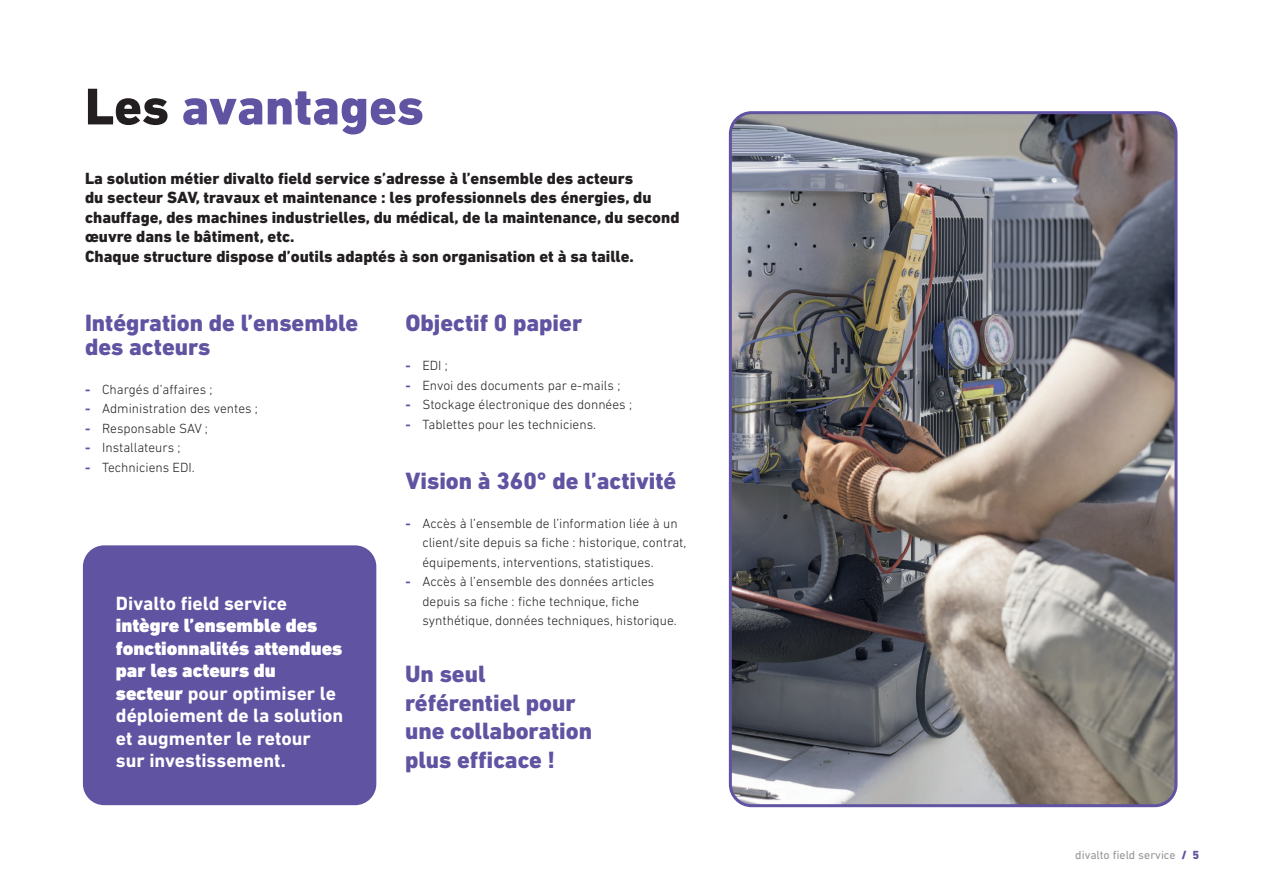
<style>
.page{position:relative;width:1263px;height:893px;background:#fff}
.page>*{position:absolute;margin:0;border:0;box-sizing:border-box;transform-origin:0 0}
.Titre_page_2022{font:800 52.5px "DIN Next LT Pro";color:#6053a2}
.intro_heavy{font:800 24px/28.5px "DIN Next LT Pro";color:#6053a2}
.texte{font:700 19.5px/22.5px "DIN Next LT Pro";color:#fff}
.intro_heavy-2{font:800 16.5px/19.5px "DIN Next LT Pro";color:#231f20}
.t1{font:300 13.5px/19.5px "DIN Next LT Pro";color:#231f20}
.t2{font:12px "DIN Next LT Pro";color:#939598}
.s1{color:#231f20}
.s2{font-weight:700;color:#6053a2}
.s3{font-weight:900}
.s4{font-weight:800;color:#6053a2}
</style>
<div class="page">
<img style="left:733px;top:115px;width:443px;height:689px">
<div style="left:729px;top:111px;width:448px;height:696px;border:3px solid #6053a2;border-radius:21px"></div>
<div style="left:83px;top:545px;width:293px;height:260px;background:#6053a2;border-radius:21px"></div>
<p class="Titre_page_2022" style="left:85px;top:76px;width:340px"><span class="s1">Les</span> avantages</p>
<p class="intro_heavy-2" style="left:85px;top:168px;width:596px">La solution métier divalto field service s’adresse à l’ensemble des acteurs<br>du secteur SAV, travaux et maintenance : les professionnels des énergies, du chauffage, des machines industrielles, du médical, de la maintenance, du second œuvre dans le bâtiment, etc.<br>Chaque structure dispose d’outils adaptés à son organisation et à sa taille.</p>
<p class="intro_heavy" style="left:85px;top:310px;width:275px;line-height:24px">Intégration de l’ensemble des acteurs</p>
<p class="t1" style="left:85px;top:379px;width:129px"><span class="s2">-</span> Chargés d’affaires ;</p>
<p class="t1" style="left:85px;top:399px;width:174px"><span class="s2">-</span> Administration des ventes ;</p>
<p class="t1" style="left:85px;top:418px;width:124px"><span class="s2">-</span> Responsable SAV ;</p>
<p class="t1" style="left:85px;top:438px;width:97px"><span class="s2">-</span> Installateurs ;</p>
<p class="t1" style="left:85px;top:457px;width:111px"><span class="s2">-</span> Techniciens EDI.</p>
<p class="texte" style="left:116px;top:592px;width:229px">Divalto field service <span class="s3">intègre l’ensemble des fonctionnalités attendues par les acteurs du secteur</span> pour optimiser le déploiement de la solution et augmenter le retour sur investissement.</p>
<p class="intro_heavy" style="left:405px;top:309px;width:178px">Objectif 0 papier</p>
<p class="t1" style="left:405px;top:356px;width:44px"><span class="s2">-</span> EDI ;</p>
<p class="t1" style="left:405px;top:375px;width:216px"><span class="s2">-</span> Envoi des documents par e-mails ;</p>
<p class="t1" style="left:405px;top:395px;width:228px"><span class="s2">-</span> Stockage électronique des données ;</p>
<p class="t1" style="left:405px;top:414px;width:192px"><span class="s2">-</span> Tablettes pour les techniciens.</p>
<p class="intro_heavy" style="left:405px;top:466px;width:273px">Vision à 360° de l’activité</p>
<p class="t1" style="left:422px;top:513px;width:265px;text-indent:-17px"><span class="s2">-</span> Accès à l’ensemble de l’information liée à un client/site depuis sa fiche : historique, contrat, équipements, interventions, statistiques.</p>
<p class="t1" style="left:422px;top:572px;width:256px;text-indent:-17px"><span class="s2">-</span> Accès à l’ensemble des données articles depuis sa fiche : fiche technique, fiche synthétique, données techniques, historique.</p>
<p class="intro_heavy" style="left:405px;top:660px;width:189px">Un seul référentiel pour une collaboration plus efficace !</p>
<p class="t2" style="left:1075px;top:848px;width:125px">divalto field service <span class="s4">/ 5</span></p>
</div>
